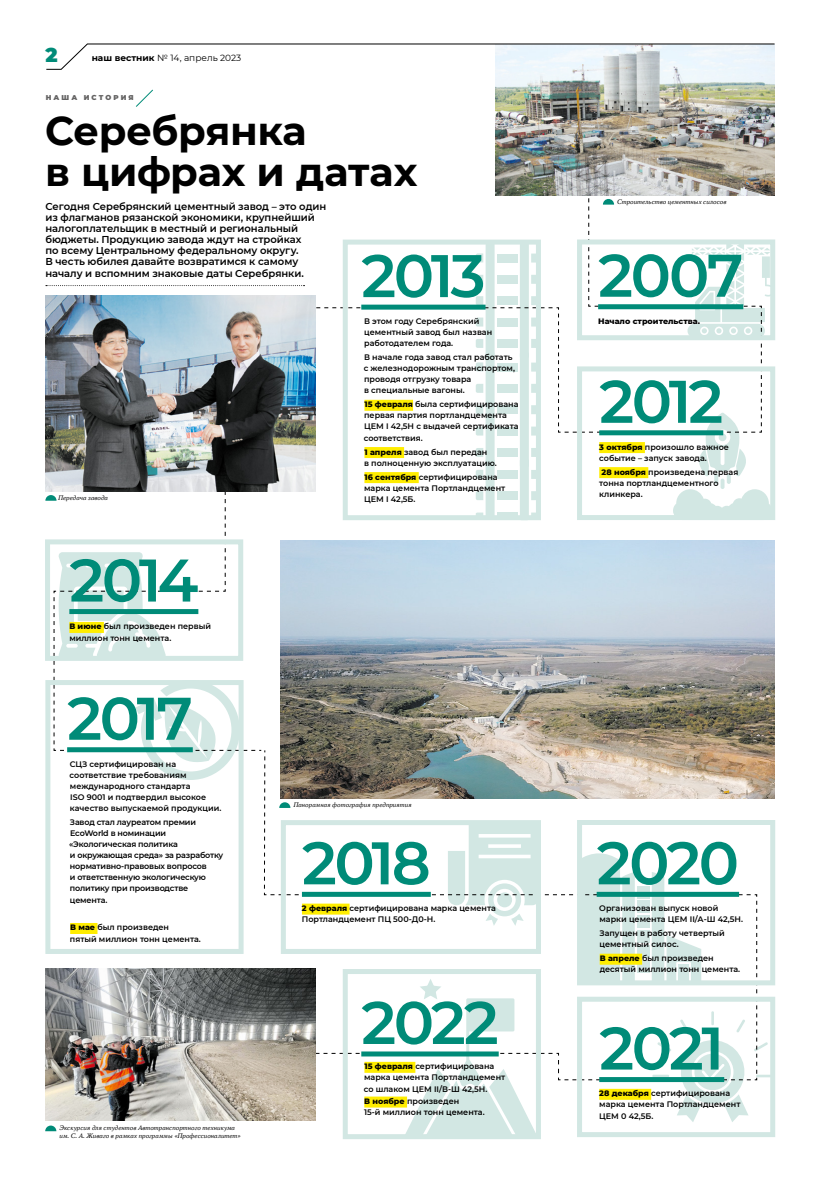
<style>
.page{position:relative;width:820px;height:1191px;background:#fff}
.page>*{position:absolute;margin:0;border:0;box-sizing:border-box;transform-origin:0 0}
.t1{font:600 60px "Montserrat";letter-spacing:-.04em;color:#008b78}
.t2{font:700 40px/41px "Montserrat";letter-spacing:-.01em;color:#000}
.t3{font:900 20px "Montserrat";color:#008b78}
.t4{font:600 10px/11.1px "Montserrat";letter-spacing:-.005em;color:#000}
.t5{font:9px "Montserrat";color:#000}
.t6{font:600 8px/11.1px "Montserrat";color:#000}
.t7{font:600 8px/11.1px "Montserrat";letter-spacing:-.02em;color:#000}
.t8{font:800 8px "Montserrat";color:#000}
.t9{font:italic 7px/7.4px "PT Astra Serif";color:#000}
.t10{font:900 7px "Montserrat";letter-spacing:.3em;color:#646363}
.s1{font-weight:700}
.s2{font-weight:800}
</style>
<div class="page">
<svg style="left:475px;top:433px;width:8px;height:2px"></svg>
<div style="left:496px;top:426px;width:21px;height:9px;background:#d2e7e3"></div>
<div style="left:496px;top:448px;width:21px;height:9px;background:#d2e7e3"></div>
<div style="left:485px;top:352px;width:9px;height:115px;background:#d2e7e3;border-radius:2px"></div>
<div style="left:519px;top:352px;width:9px;height:115px;background:#d2e7e3;border-radius:2px"></div>
<div style="left:496px;top:470px;width:21px;height:9px;background:#d2e7e3"></div>
<div style="left:496px;top:491px;width:21px;height:9px;background:#d2e7e3"></div>
<div style="left:496px;top:512px;width:21px;height:6px;background:#d2e7e3"></div>
<svg style="left:475px;top:448px;width:19px;height:66px"></svg>
<svg style="left:519px;top:448px;width:15px;height:66px"></svg>
<svg style="left:303px;top:195px;width:255px;height:238px"></svg>
<img style="left:495px;top:70px;width:279px;height:125px">
<svg style="left:46px;top:43px;width:728px;height:27px"></svg>
<svg style="left:136px;top:89px;width:17px;height:18px"></svg>
<svg style="left:46px;top:285px;width:258px;height:1px"></svg>
<img style="left:45px;top:295px;width:270px;height:196px">
<img style="left:45px;top:968px;width:218px;height:152px">
<div style="left:45px;top:680px;width:198px;height:274px;border:5px solid #d2e7e3"></div>
<div style="left:70px;top:923px;width:27px;height:11px;background:#ffed00"></div>
<div style="left:342px;top:239px;width:198px;height:281px;border:5px solid #d2e7e3"></div>
<div style="left:361px;top:305px;width:124px;height:5px;background:#008b78"></div>
<div style="left:364px;top:400px;width:49px;height:11px;background:#ffed00"></div>
<div style="left:364px;top:447px;width:40px;height:11px;background:#ffed00"></div>
<div style="left:364px;top:472px;width:54px;height:11px;background:#ffed00"></div>
<svg style="left:45px;top:1125px;width:11px;height:6px"></svg>
<svg style="left:45px;top:482px;width:212px;height:298px"></svg>
<svg style="left:558px;top:190px;width:216px;height:330px"></svg>
<img style="left:280px;top:540px;width:494px;height:258px">
<svg style="left:263px;top:755px;width:510px;height:381px"></svg>
<div style="left:361px;top:1051px;width:137px;height:5px;background:#008b78"></div>
<div style="left:364px;top:1061px;width:51px;height:11px;background:#ffed00"></div>
<div style="left:364px;top:1096px;width:43px;height:11px;background:#ffed00"></div>
<div style="left:599px;top:1077px;width:125px;height:5px;background:#008b78"></div>
<div style="left:599px;top:1088px;width:52px;height:11px;background:#ffed00"></div>
<div style="left:576px;top:239px;width:198px;height:101px;border:5px solid #d2e7e3"></div>
<div style="left:598px;top:304px;width:145px;height:5px;background:#008b78"></div>
<h3 class="t3" style="left:45px;top:39px;width:14px">2</h3>
<p class="t10" style="left:46px;top:92px;width:89px">НАША ИСТОРИЯ</p>
<p class="t5" style="left:92px;top:51px;width:151px"><span class="s1">наш вестник</span> № 14, апрель 2023</p>
<h2 class="t2" style="left:45px;top:109px;width:374px">Серебрянка<br>в цифрах и датах</h2>
<p class="t4" style="left:45px;top:200px;width:282px">Сегодня Серебрянский цементный завод – это один из флагманов рязанской экономики, крупнейший налогоплательщик в местный и региональный бюджеты. Продукцию завода ждут на стройках<br>по всему Центральному федеральному округу.<br>В честь юбилея давайте возвратимся к самому началу и вспомним знаковые даты Серебрянки.</p>
<p class="t9" style="left:58px;top:494px;width:51px">Передача завода</p>
<h1 class="t1" style="left:69px;top:537px;width:130px">2014</h1>
<p class="t6" style="left:69px;top:620px;width:143px"><span class="s2">В июне</span> был произведен первый миллион тонн цемента.</p>
<h1 class="t1" style="left:361px;top:233px;width:126px">2013</h1>
<p class="t6" style="left:364px;top:315px;width:130px">В этом году Серебрянский цементный завод был назван работодателем года.</p>
<p class="t6" style="left:363px;top:351px;width:153px">В начале года завод стал работать с железнодорожным транспортом, проводя отгрузку товара<br>в специальные вагоны.</p>
<p class="t6" style="left:363px;top:398px;width:156px"><span class="s2">15 февраля</span> была сертифицирована первая партия портландцемента<br>ЦЕМ I 42,5Н с выдачей сертификата соответствия.</p>
<p class="t6" style="left:364px;top:446px;width:134px"><span class="s2">1 апреля</span> завод был передан<br>в полноценную эксплуатацию.</p>
<p class="t6" style="left:364px;top:471px;width:143px"><span class="s2">16 сентября</span> сертифицирована марка цемента Портландцемент<br>ЦЕМ I 42,5Б.</p>
<h1 class="t1" style="left:67px;top:676px;width:127px">2017</h1>
<p class="t6" style="left:70px;top:757px;width:153px">СЦЗ сертифицирован на соответствие требованиям международного стандарта<br>ISO 9001 и подтвердил высокое качество выпускаемой продукции.</p>
<p class="t7" style="left:69px;top:816px;width:156px">Завод стал лауреатом премии<br>EcoWorld в номинации «Экологическая политика<br>и окружающая среда» за разработку нормативно-правовых вопросов<br>и ответственную экологическую политику при производстве цемента.</p>
<p class="t6" style="left:70px;top:921px;width:132px"><span class="s2">В мае</span> был произведен<br>пятый миллион тонн цемента.</p>
<p class="t9" style="left:59px;top:1124px;width:183px">Экскурсия для студентов Автотранспортного техникума им. С. А. Живаго в рамках программы «Профессионалитет»</p>
<p class="t9" style="left:293px;top:801px;width:120px">Панорамная фотография предприятия</p>
<h1 class="t1" style="left:302px;top:820px;width:130px">2018</h1>
<p class="t6" style="left:302px;top:902px;width:195px"><span class="s2">2 февраля</span> сертифицирована марка цемента<br>Портландцемент ПЦ 500-Д0-Н.</p>
<h1 class="t1" style="left:361px;top:980px;width:139px">2022</h1>
<p class="t6" style="left:363px;top:1060px;width:143px"><span class="s2">15 февраля</span> сертифицирована марка цемента Портландцемент со шлаком ЦЕМ II/В-Ш 42,5Н.</p>
<p class="t6" style="left:364px;top:1095px;width:122px"><span class="s2">В ноябре</span> произведен<br>15-й миллион тонн цемента.</p>
<p class="t9" style="left:617px;top:198px;width:111px">Строительство цементных силосов</p>
<h1 class="t1" style="left:598px;top:233px;width:147px">2007</h1>
<p class="t8" style="left:598px;top:315px;width:103px">Начало строительства.</p>
<h1 class="t1" style="left:599px;top:359px;width:125px">2012</h1>
<p class="t6" style="left:599px;top:441px;width:131px"><span class="s2">3 октября</span> произошло важное событие – запуск завода.</p>
<p class="t6" style="left:599px;top:466px;width:140px"><span class="s2">28 ноября</span> произведена первая тонна портландцементного клинкера.</p>
<h1 class="t1" style="left:596px;top:820px;width:144px">2020</h1>
<p class="t6" style="left:599px;top:902px;width:145px">Организован выпуск новой марки цемента ЦЕМ II/А-Ш 42,5Н.</p>
<p class="t6" style="left:599px;top:927px;width:127px">Запущен в работу четвертый цементный силос.</p>
<p class="t6" style="left:599px;top:952px;width:142px"><span class="s2">В апреле</span> был произведен десятый миллион тонн цемента.</p>
<h1 class="t1" style="left:599px;top:1005px;width:126px">2021</h1>
<p class="t6" style="left:599px;top:1087px;width:143px"><span class="s2">28 декабря</span> сертифицирована марка цемента Портландцемент<br>ЦЕМ 0 42,5Б.</p>
</div>
